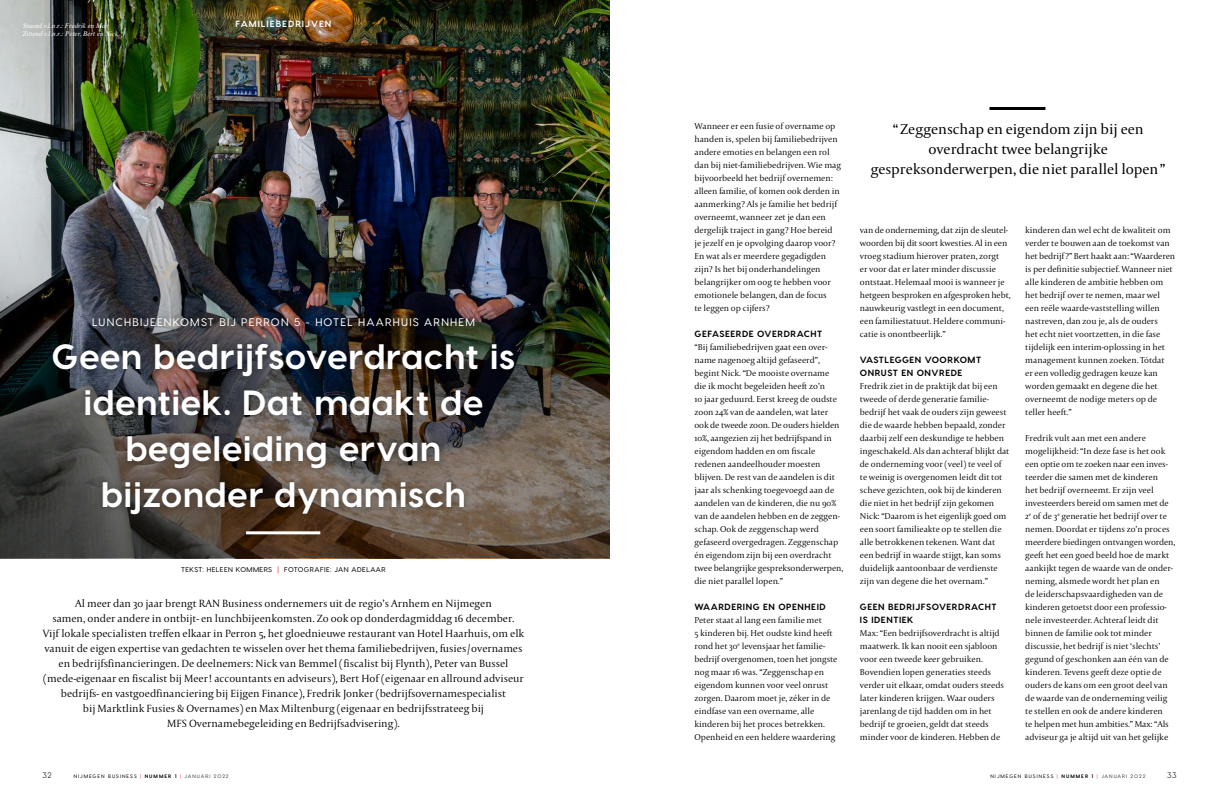
<style>
.page{position:relative;width:1219px;height:808px;background:#fff}
.page>*{position:absolute;margin:0;border:0;box-sizing:border-box;transform-origin:0 0}
.t1{font:700 35px/46px "Visby CF";letter-spacing:.025em;color:#fff;text-align:center}
.t2{font:15px/20px "Capitolium 2";color:#000;text-align:center}
.t3{font:300 11px/15px "Capitolium 2";color:#000;text-align:center}
.t4{font:500 11px "Visby CF";letter-spacing:.11em;color:#fff}
.t5{font:300 9px/13px "Capitolium 2";color:#000}
.t6{font:700 9px/13px "Visby CF";letter-spacing:.06em;color:#000}
.t7{font:700 9px "Visby CF";letter-spacing:.11em;color:#fff}
.t8{font:8px "Visby CF";color:#000}
.t9{font:italic 7px/8.4px "Times";color:#fff}
.t10{font:500 7px "Visby CF";letter-spacing:.07em;color:#000}
.t11{font:500 5px "Visby CF";letter-spacing:.21em;color:#000}
.s1{color:#dc0d15}
.s2{font-weight:400;color:#dc0d15}
.s3{font-weight:700}
.s4{font-weight:400}
</style>
<div class="page">
<img style="left:0;top:0;width:609px;height:558px">
<div style="left:45px;top:336px;width:477px;height:186px;background:#000;opacity:.21"></div>
<hr style="left:246px;top:531px;width:74px;height:3px;background:#fff">
<div style="left:87px;top:312px;width:393px;height:20px;background:#000;opacity:.47"></div>
<hr style="left:989px;top:107px;width:56px;height:3px;background:#000">
<p class="t9" style="left:23px;top:21px;width:97px">Staand v.l.n.r.: Fredrik en Max<br>Zittend v.l.n.r.: Peter, Bert en Nick</p>
<p class="t7" style="left:236px;top:18px;width:97px">FAMILIEBEDRIJVEN</p>
<p class="t4" style="left:92px;top:315px;width:384px">LUNCHBIJEENKOMST BIJ PERRON 5 - HOTEL HAARHUIS ARNHEM</p>
<h1 class="t1" style="left:52px;top:334px;width:465px">Geen bedrijfsoverdracht is identiek. Dat maakt de begeleiding ervan bijzonder dynamisch</h1>
<p class="t10" style="left:181px;top:565px;width:206px">TEKST: HELEEN KOMMERS <span class="s1">|</span> FOTOGRAFIE: JAN ADELAAR</p>
<p class="t3" style="left:43px;top:595px;width:483px">Al meer dan 30 jaar brengt RAN Business ondernemers uit de regio’s Arnhem en Nijmegen<br>samen, onder andere in ontbijt- en lunchbijeenkomsten. Zo ook op donderdagmiddag 16 december.<br>Vijf lokale specialisten treffen elkaar in Perron 5, het gloednieuwe restaurant van Hotel Haarhuis, om elk vanuit de eigen expertise van gedachten te wisselen over het thema familiebedrijven, fusies/overnames en bedrijfsfinancieringen. De deelnemers: Nick van Bemmel (fiscalist bij Flynth), Peter van Bussel (mede-eigenaar en fiscalist bij Meer! accountants en adviseurs), Bert Hof (eigenaar en allround adviseur bedrijfs- en vastgoedfinanciering bij Eijgen Finance), Fredrik Jonker (bedrijfsovernamespecialist<br>bij Marktlink Fusies &amp; Overnames) en Max Miltenburg (eigenaar en bedrijfsstrateeg bij<br>MFS Overnamebegeleiding en Bedrijfsadvisering).</p>
<p class="t5" style="left:694px;top:120px;width:148px">Wanneer er een fusie of overname op handen is, spelen bij familiebedrijven andere emoties en belangen een rol dan bij niet-familiebedrijven. Wie mag bijvoorbeeld het bedrijf overnemen: alleen familie, of komen ook derden in aanmerking? Als je familie het bedrijf overneemt, wanneer zet je dan een dergelijk traject in gang? Hoe bereid je jezelf en je opvolging daarop voor?<br>En wat als er meerdere gegadigden zijn? Is het bij onderhandelingen belangrijker om oog te hebben voor emotionele belangen, dan de focus<br>te leggen op cijfers?</p>
<p class="t6" style="left:695px;top:327px;width:129px">GEFASEERDE OVERDRACHT</p>
<p class="t5" style="left:694px;top:341px;width:150px">“Bij familiebedrijven gaat een over&shy;name nagenoeg altijd gefaseerd”, begint Nick. “De mooiste overname die ik mocht begeleiden heeft zo’n<br>10 jaar geduurd. Eerst kreeg de oudste zoon 24% van de aandelen, wat later ook de tweede zoon. De ouders hielden 10%, aangezien zij het bedrijfspand in eigendom hadden en om fiscale redenen aandeelhouder moesten blijven. De rest van de aandelen is dit jaar als schenking toegevoegd aan de aandelen van de kinderen, die nu 90% van de aandelen hebben en de zeggen&shy;schap. Ook de zeggenschap werd gefaseerd overgedragen. Zeggenschap én eigendom zijn bij een overdracht twee belangrijke gespreksonderwerpen, die niet parallel lopen.”</p>
<p class="t6" style="left:695px;top:600px;width:133px">WAARDERING EN OPENHEID</p>
<p class="t5" style="left:694px;top:613px;width:144px">Peter staat al lang een familie met<br>5 kinderen bij. Het oudste kind heeft rond het 30<sup>e</sup> levensjaar het familie&shy;bedrijf overgenomen, toen het jongste nog maar 16 was. “Zeggenschap en eigendom kunnen voor veel onrust zorgen. Daarom moet je, zéker in de eindfase van een overname, alle kinderen bij het proces betrekken.<br>Openheid en een heldere waardering</p>
<h2 class="t2" style="left:871px;top:119px;width:296px">“ Zeggenschap en eigendom zijn bij een overdracht twee belangrijke gespreksonderwerpen, die niet parallel lopen ”</h2>
<p class="t5" style="left:860px;top:224px;width:152px">van de onderneming, dat zijn de sleutel&shy;woorden bij dit soort kwesties. Al in een vroeg stadium hierover praten, zorgt<br>er voor dat er later minder discussie ontstaat. Helemaal mooi is wanneer je hetgeen besproken en afgesproken hebt, nauwkeurig vastlegt in een document, een familiestatuut. Heldere communi&shy;catie is onontbeerlijk.”</p>
<p class="t6" style="left:860px;top:353px;width:123px">VASTLEGGEN VOORKOMT<br>ONRUST EN ONVREDE</p>
<p class="t5" style="left:860px;top:380px;width:151px">Fredrik ziet in de praktijk dat bij een tweede of derde generatie familie&shy;bedrijf het vaak de ouders zijn geweest die de waarde hebben bepaald, zonder daarbij zelf een deskundige te hebben ingeschakeld. Als dan achteraf blijkt dat de onderneming voor (veel) te veel of te weinig is overgenomen leidt dit tot scheve gezichten, ook bij de kinderen die niet in het bedrijf zijn gekomen Nick: “Daarom is het eigenlijk goed om een soort familieakte op te stellen die alle betrokkenen tekenen. Want dat een bedrijf in waarde stijgt, kan soms duidelijk aantoonbaar de verdienste zijn van degene die het overnam.”</p>
<p class="t6" style="left:860px;top:600px;width:138px">GEEN BEDRIJFSOVERDRACHT<br>IS IDENTIEK</p>
<p class="t5" style="left:860px;top:626px;width:146px">Max: “Een bedrijfsoverdracht is altijd maatwerk. Ik kan nooit een sjabloon voor een tweede keer gebruiken.<br>Bovendien lopen generaties steeds verder uit elkaar, omdat ouders steeds later kinderen krijgen. Waar ouders jarenlang de tijd hadden om in het bedrijf te groeien, geldt dat steeds minder voor de kinderen. Hebben de</p>
<p class="t5" style="left:1025px;top:223px;width:151px">kinderen dan wel echt de kwaliteit om verder te bouwen aan de toekomst van het bedrijf?” Bert haakt aan: “Waarderen is per definitie subjectief. Wanneer niet alle kinderen de ambitie hebben om het bedrijf over te nemen, maar wel een reële waarde-vaststelling willen nastreven, dan zou je, als de ouders<br>het echt niet voortzetten, in die fase tijdelijk een interim-oplossing in het management kunnen zoeken. Tótdat<br>er een volledig gedragen keuze kan worden gemaakt en degene die het overneemt de nodige meters op de teller heeft.”</p>
<p class="t5" style="left:1025px;top:431px;width:152px">Fredrik vult aan met een andere mogelijkheid: “In deze fase is het ook een optie om te zoeken naar een inves&shy;teerder die samen met de kinderen<br>het bedrijf overneemt. Er zijn veel investeerders bereid om samen met de 2<sup>e</sup> of de 3<sup>e</sup> generatie het bedrijf over te nemen. Doordat er tijdens zo’n proces meerdere biedingen ontvangen worden, geeft het een goed beeld hoe de markt aankijkt tegen de waarde van de onder&shy;neming, alsmede wordt het plan en<br>de leiderschapsvaardigheden van de kinderen getoetst door een professio&shy;nele investeerder. Achteraf leidt dit binnen de familie ook tot minder discussie, het bedrijf is niet ‘slechts’ gegund of geschonken aan één van de kinderen. Tevens geeft deze optie de ouders de kans om een groot deel van de waarde van de onderneming veilig te stellen en ook de andere kinderen<br>te helpen met hun ambities.” Max: “Als adviseur ga je altijd uit van het gelijke</p>
<p class="t8" style="left:43px;top:771px;width:11px">32</p>
<p class="t11" style="left:74px;top:773px;width:156px">NIJMEGEN BUSINESS <span class="s2">|</span> <span class="s3">NUMMER 1</span> <span class="s2">|</span> <span class="s4">JANUARI 2022</span></p>
<p class="t11" style="left:990px;top:773px;width:156px">NIJMEGEN BUSINESS <span class="s2">|</span> <span class="s3">NUMMER 1</span> <span class="s2">|</span> <span class="s4">JANUARI 2022</span></p>
<p class="t8" style="left:1167px;top:771px;width:11px">33</p>
</div>
